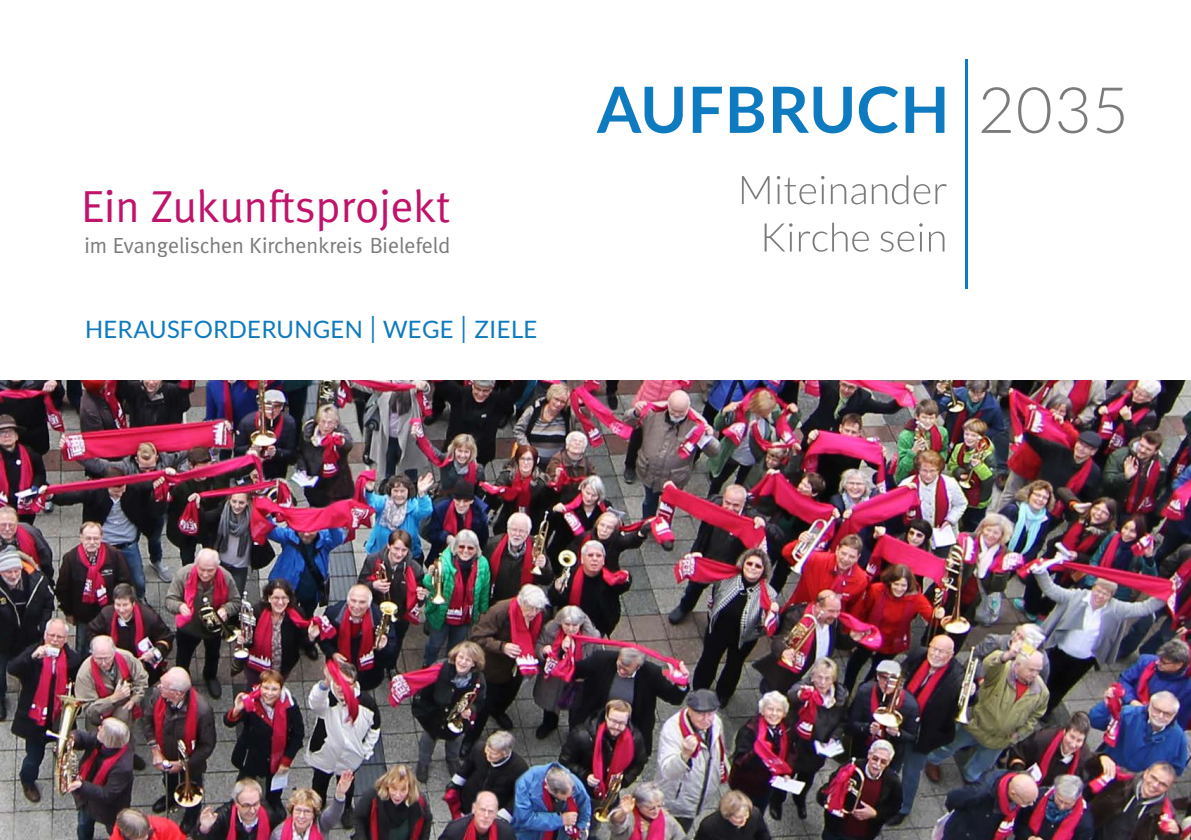
<style>
.page{position:relative;width:1191px;height:840px;background:#fff}
.page>*{position:absolute;margin:0;border:0;box-sizing:border-box;transform-origin:0 0}
.t1{font:45.2px "Meta";color:#c0136b}
.t2{font:24px "Lato";letter-spacing:.01em;color:#0e7abf}
.t3{font:22px "Meta";color:#7c7b7b}
.s1{font-size:28.8px}
</style>
<div class="page">
<svg style="left:742px;top:176px;width:27px;height:28px"></svg>
<svg style="left:777px;top:176px;width:47px;height:28px"></svg>
<svg style="left:831px;top:184px;width:34px;height:20px"></svg>
<svg style="left:871px;top:175px;width:75px;height:29px"></svg>
<svg style="left:764px;top:223px;width:28px;height:28px"></svg>
<svg style="left:799px;top:222px;width:70px;height:29px"></svg>
<svg style="left:880px;top:223px;width:42px;height:29px"></svg>
<svg style="left:929px;top:231px;width:15px;height:20px"></svg>
<svg style="left:596px;top:87px;width:87px;height:46px"></svg>
<svg style="left:693px;top:87px;width:29px;height:46px"></svg>
<svg style="left:730px;top:87px;width:34px;height:46px"></svg>
<svg style="left:773px;top:87px;width:79px;height:46px"></svg>
<svg style="left:859px;top:86px;width:39px;height:47px"></svg>
<svg style="left:905px;top:87px;width:39px;height:46px"></svg>
<svg style="left:981px;top:87px;width:29px;height:46px"></svg>
<svg style="left:1018px;top:87px;width:32px;height:46px"></svg>
<svg style="left:1058px;top:87px;width:29px;height:46px"></svg>
<svg style="left:1096px;top:88px;width:27px;height:45px"></svg>
<hr style="left:964px;top:59px;width:3px;height:230px;background:#0e7abf">
<img style="left:0;top:380px;width:1191px;height:459px">
<h1 class="t1" style="left:81px;top:180px;width:371px">Ein Zukunftsprojekt</h1>
<p class="t3" style="left:84px;top:232px;width:367px">im Evangelischen Kirchenkreis Bielefeld</p>
<p class="t2" style="left:85px;top:316px;width:454px">HERAUSFORDERUNGEN <span class="s1">|</span> WEGE <span class="s1">|</span> ZIELE</p>
</div>
